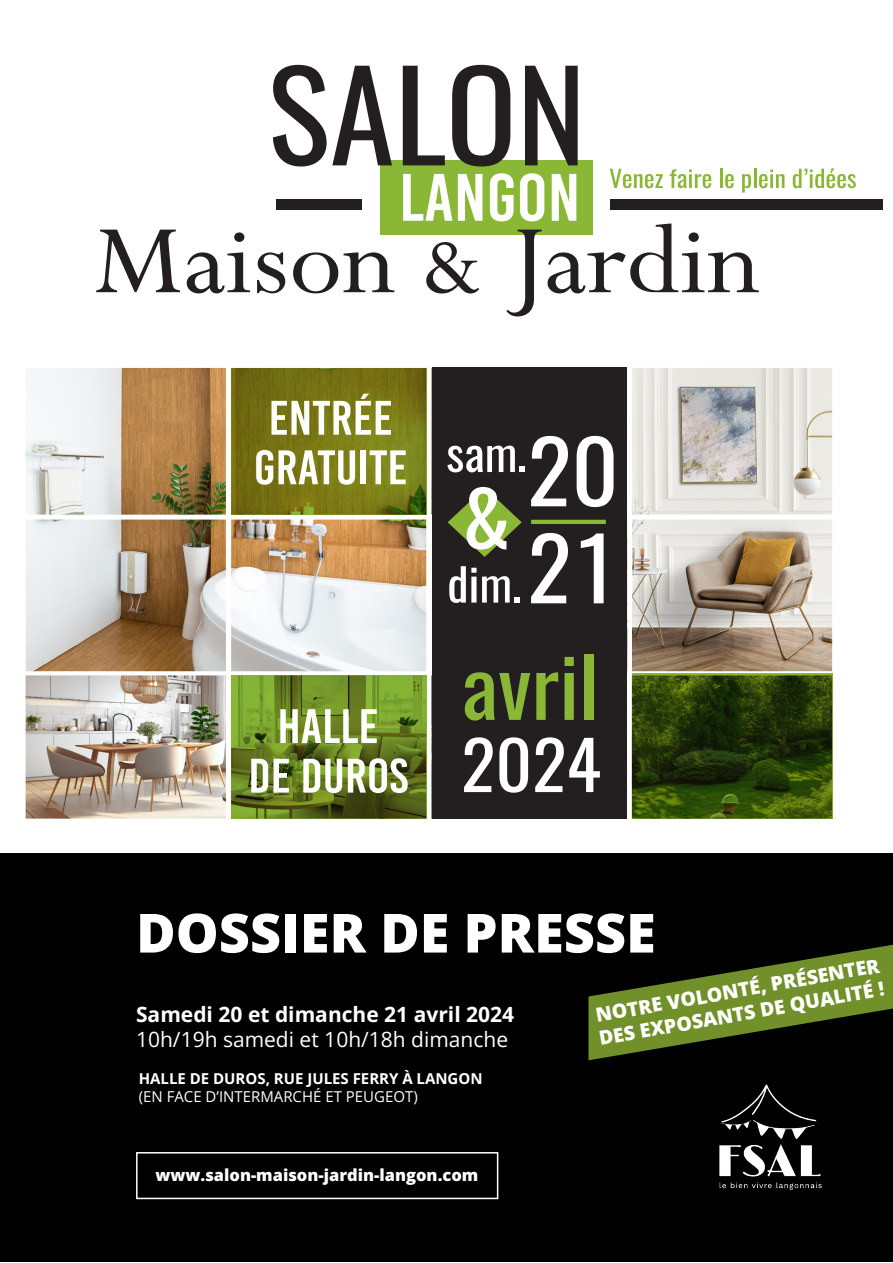
<style>
.page{position:relative;width:893px;height:1263px;background:#fff}
.page>*{position:absolute;margin:0;border:0;box-sizing:border-box;transform-origin:0 0}
.t1{font:86.1px/97.1px "Oswald";color:#fff;scale:1.07 1}
.t2{font:81.15px "Oswald";color:#8ab836;scale:1.07 1}
.t3{font:66.9px "Oswald";color:#fff;scale:1.07 1}
.t4{font:800 54px "Open Sans";color:#fff}
.t5{font:21px "Open Sans";color:#fff}
.t6{font:700 21px "Open Sans";color:#fff}
.t7{font:800 19.5px/23.4px "Open Sans";color:#fff}
.t8{font:800 16.5px "Open Sans";color:#fff}
.t9{font:700 15px "Open Sans";color:#fff}
.t10{font:15px "Open Sans";color:#fff}
</style>
<div class="page">
<div style="left:1px;top:854px;width:892px;height:408px;background:#000001"></div>
<div style="left:136px;top:1152px;width:362px;height:47px;border:2px solid #fff"></div>
<svg style="left:588px;top:945px;width:305px;height:115px"></svg>
<img style="left:26px;top:368px;width:406px;height:303px">
<img style="left:627px;top:368px;width:205px;height:303px">
<img style="left:26px;top:675px;width:200px;height:144px">
<div style="left:432px;top:367px;width:195px;height:452px;background:#231f20"></div>
<hr style="left:531px;top:520px;width:75px;height:4px;background:#8ab836">
<svg style="left:231px;top:368px;width:195px;height:147px;background:#747315"></svg>
<svg style="left:231px;top:675px;width:195px;height:144px;background:#668123"></svg>
<svg style="left:632px;top:673px;width:200px;height:146px;background:#2b4009"></svg>
<div style="left:381px;top:160px;width:212px;height:75px;background:#8ab836"></div>
<svg style="left:448px;top:487px;width:74px;height:70px"></svg>
<svg style="left:447px;top:446px;width:78px;height:26px"></svg>
<svg style="left:449px;top:566px;width:27px;height:37px"></svg>
<svg style="left:482px;top:576px;width:38px;height:27px"></svg>
<svg style="left:280px;top:709px;width:97px;height:34px"></svg>
<svg style="left:251px;top:759px;width:17px;height:33px"></svg>
<svg style="left:274px;top:759px;width:15px;height:33px"></svg>
<svg style="left:303px;top:759px;width:39px;height:34px"></svg>
<svg style="left:348px;top:758px;width:60px;height:35px"></svg>
<svg style="left:271px;top:394px;width:120px;height:41px"></svg>
<svg style="left:256px;top:450px;width:99px;height:35px"></svg>
<div style="left:361px;top:450px;width:5px;height:34px;background:#fff"></div>
<svg style="left:370px;top:450px;width:36px;height:34px"></svg>
<svg style="left:273px;top:65px;width:119px;height:101px"></svg>
<svg style="left:96px;top:230px;width:84px;height:62px"></svg>
<svg style="left:187px;top:232px;width:63px;height:61px"></svg>
<svg style="left:257px;top:252px;width:28px;height:41px"></svg>
<svg style="left:293px;top:252px;width:45px;height:41px"></svg>
<svg style="left:344px;top:252px;width:50px;height:40px"></svg>
<div style="left:276px;top:200px;width:86px;height:10px;background:#231f20"></div>
<div style="left:611px;top:200px;width:271px;height:10px;background:#231f20"></div>
<svg style="left:403px;top:65px;width:381px;height:251px"></svg>
<svg style="left:793px;top:168px;width:63px;height:20px"></svg>
<img style="left:719px;top:1084px;width:103px;height:106px">
<p class="t1" style="left:527px;top:414px;width:87px">20<br>21</p>
<p class="t2" style="left:461px;top:615px;width:130px">avril</p>
<p class="t3" style="left:461px;top:705px;width:132px">2024</p>
<p class="t4" style="left:136px;top:896px;width:521px">DOSSIER DE PRESSE</p>
<p class="t6" style="left:136px;top:1000px;width:380px">Samedi 20 et dimanche 21 avril 2024</p>
<p class="t5" style="left:136px;top:1025px;width:374px">10h/19h samedi et 10h/18h dimanche</p>
<p class="t9" style="left:139px;top:1068px;width:345px">HALLE DE DUROS, RUE JULES FERRY À LANGON</p>
<p class="t10" style="left:139px;top:1086px;width:281px">(EN FACE D’INTERMARCHÉ ET PEUGEOT)</p>
<p class="t8" style="left:156px;top:1163px;width:324px">www.salon-maison-jardin-langon.com</p>
<p class="t7" style="left:593px;top:1003px;width:291px;rotate:-10deg">NOTRE VOLONTÉ, PRÉSENTER<br>DES EXPOSANTS DE QUALITÉ !</p>
</div>
